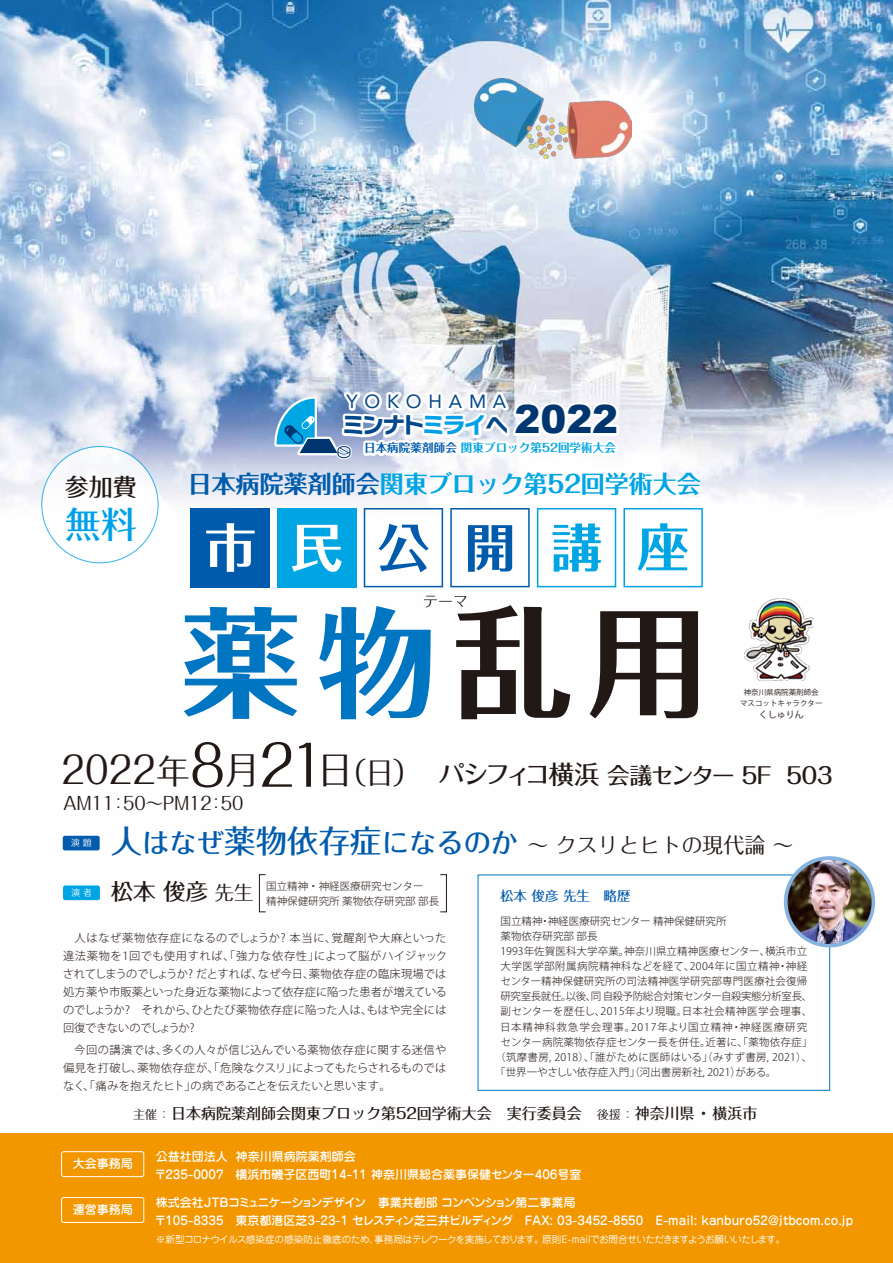
<style>
.page{position:relative;width:893px;height:1263px;background:#fff}
.page>*{position:absolute;margin:0;border:0;box-sizing:border-box;transform-origin:0 0}
.t1{font:700 120px "Folk Pro";color:#0075c2}
.t2{font:700 51.9px "Folk Pro";letter-spacing:.67em;color:#fff}
.t3{font:500 36px "Folk Pro";color:#00a0e9}
.t4{font:700 24px "Folk Pro";color:#00a5e3}
.t5{font:500 24px "Folk Pro";color:#221815}
.t6{font:500 22.5px "Folk Pro";letter-spacing:-.03em;color:#221815}
.t7{font:500 22.5px "Folk Pro";color:#221815}
.t8{font:700 21.6px "Typelabo N Std";letter-spacing:-.035em;color:#00478b}
.t9{font:21px "Folk Pro";color:#221815}
.t10{font:18.9px "Avenir LT Std";letter-spacing:.36em;color:#00478b}
.t11{font:18px "Folk Pro";color:#221815}
.t12{font:500 15px "Folk Pro";color:#221815}
.t13{font:15px "Folk Pro";color:#221815}
.t14{font:500 13.5px "Folk Pro";color:#005bac}
.t15{font:500 12px/18px "Jun 34 Pro";color:#fff}
.t16{font:700 11.55px "Folk Pro";letter-spacing:.005em;color:#00a5e3}
.t17{font:300 11.25px/18px "Koz Go Pr 6 N";letter-spacing:-.015em;color:#221815;text-align:justify}
.t18{font:300 10.5px/15px "Koz Go Pr 6 N";letter-spacing:.01em;color:#221815}
.t19{font:300 10.5px "Koz Go Pr 6 N";letter-spacing:.045em;color:#221815}
.t20{font:300 10.5px "Koz Go Pr 6 N";letter-spacing:.03em;color:#221815}
.t21{font:300 10.5px "Koz Go Pr 6 N";letter-spacing:-.035em;color:#221815}
.t22{font:300 10.5px "Koz Go Pr 6 N";letter-spacing:.085em;color:#221815}
.t23{font:9.6px "Jun 201 Pro";letter-spacing:-.055em;color:#fff}
.t24{font:9px "Koz Go Pro";color:#221815}
.t25{font:9px "Folk Pro";color:#fff}
.t26{font:7.5px/10.5px "Koz Go Pro";color:#221815;text-align:center}
.s1{color:#00a0e9}
.s2{font-family:"Arial";font-weight:900;font-size:38.85px;color:#003670}
.s3{color:#005bac}
.s4{color:#00a5e3}
.s5{color:#221815}
.s6{font-weight:400;font-size:37.5px}
.s7{font-weight:400;font-size:33.75px}
.s8{font-weight:400;font-size:56.25px}
.s9{font-weight:400;font-size:30px}
.s10{font-size:25.5px}
.s11{font-weight:500;font-size:31.5px;color:#005bac}
.s12{font-weight:500;font-size:27.3px;color:#005bac}
.s13{font-weight:400;font-size:19.5px}
.s14{font-weight:400;font-size:12px}
</style>
<div class="page">
<img style="left:0;top:0;width:893px;height:1134px">
<div style="left:478px;top:874px;width:352px;height:217px;border:1px solid #0075c2"></div>
<div style="left:0;top:1134px;width:893px;height:129px;background:#f39700"></div>
<img style="left:745px;top:599px;width:68px;height:81px">
<svg style="left:274px;top:369px;width:359px;height:119px"></svg>
<div style="left:61px;top:1151px;width:83px;height:26px;border:1px solid #fff;border-radius:2px"></div>
<div style="left:61px;top:1197px;width:83px;height:26px;border:1px solid #fff;border-radius:2px"></div>
<div style="left:191px;top:508px;width:79px;height:79px;background:#005bac"></div>
<div style="left:277px;top:508px;width:79px;height:79px;background:#00a5e3"></div>
<svg style="left:364px;top:508px;width:79px;height:79px"></svg>
<svg style="left:450px;top:508px;width:80px;height:79px"></svg>
<svg style="left:537px;top:508px;width:79px;height:79px"></svg>
<svg style="left:623px;top:508px;width:80px;height:79px"></svg>
<img style="left:474px;top:78px;width:157px;height:80px">
<div style="left:42px;top:446px;width:116px;height:117px;background:#fff;border-radius:50%"></div>
<div style="left:259px;top:874px;width:7px;height:38px;border:1px solid #221815"></div>
<div style="left:440px;top:874px;width:7px;height:38px;border:1px solid #221815"></div>
<div style="left:63px;top:885px;width:37px;height:15px;background:#00a5e3;border-radius:2px"></div>
<div style="left:63px;top:836px;width:37px;height:14px;background:#005bac;border-radius:2px"></div>
<svg style="left:784px;top:856px;width:91px;height:91px"></svg>
<img style="left:788px;top:860px;width:84px;height:84px;border-radius:42px">
<h3 class="t10" style="left:347px;top:391px;width:161px">YOKOHAMA</h3>
<h3 class="t8" style="left:343px;top:409px;width:277px">ミンナト<span class="s1">ミライ</span>へ <span class="s2">2022</span></h3>
<h3 class="t5" style="left:65px;top:467px;width:73px">参加費</h3>
<h3 class="t3" style="left:65px;top:494px;width:73px">無料</h3>
<p class="t16" style="left:364px;top:438px;width:253px"><span class="s3">日本病院薬剤師会</span> 関東ブロック第52回学術大会</p>
<h3 class="t4" style="left:188px;top:463px;width:514px"><span class="s3">日本病院薬剤師会</span>関東ブロック第52回学術大会</h3>
<h2 class="t2" style="left:204px;top:503px;width:486px">市民<span class="s3">公開</span><span class="s4">講座</span></h2>
<h1 class="t1" style="left:181px;top:561px;width:528px">薬物<span class="s5">乱用</span></h1>
<h3 class="t13" style="left:423px;top:588px;width:46px">テーマ</h3>
<p class="t26" style="left:740px;top:688px;width:84px">神奈川県病院薬剤師会マスコットキャラクター</p>
<p class="t24" style="left:759px;top:709px;width:47px">くしゅりん</p>
<h3 class="t6" style="left:62px;top:756px;width:773px"><span class="s6">2022</span><span class="s7">年</span><span class="s8">8</span><span class="s6">月</span><span class="s8">21</span><span class="s6">日</span><span class="s9">（日）</span> <span class="s10">パシフィコ横浜</span> 会議センター 5F 503</h3>
<h3 class="t11" style="left:63px;top:788px;width:182px">AM11：50～PM12：50</h3>
<h3 class="t9" style="left:111px;top:827px;width:684px"><span class="s11">人</span><span class="s12">はなぜ</span><span class="s11">薬物依存症</span><span class="s12">になるのか</span>～ クスリとヒトの現代論 ～</h3>
<h3 class="t7" style="left:111px;top:872px;width:144px">松本 俊彦 <span class="s13">先生</span></h3>
<p class="t17" style="left:63px;top:929px;width:386px;text-indent:12px">人はなぜ薬物依存症になるのでしょうか? 本当に、覚醒剤や大麻といった違法薬物を1回でも使用すれば、「強力な依存性」によって脳がハイジャックされてしまうのでしょうか? だとすれば、なぜ今日、薬物依存症の臨床現場では処方薬や市販薬といった身近な薬物によって依存症に陥った患者が増えているのでしょうか?　それから、ひとたび薬物依存症に陥った人は、もはや完全には回復できないのでしょうか?</p>
<p class="t17" style="left:63px;top:1041px;width:385px;text-indent:11px">今回の講演では、多くの人々が信じ込んでいる薬物依存症に関する迷信や偏見を打破し、薬物依存症が、「危険なクスリ」によってもたらされるものではなく、「痛みを抱えたヒト」の病であることを伝えたいと思います。</p>
<p class="t25" style="left:71px;top:835px;width:22px">演 題</p>
<p class="t18" style="left:266px;top:879px;width:175px">国立精神・神経医療研究センター<br>精神保健研究所 薬物依存研究部 部長</p>
<p class="t25" style="left:71px;top:885px;width:22px">演 者</p>
<p class="t14" style="left:500px;top:884px;width:132px">松本 俊彦 先生　略歴</p>
<p class="t18" style="left:500px;top:914px;width:228px">国立精神・神経医療研究センター 精神保健研究所</p>
<p class="t18" style="left:500px;top:929px;width:99px">薬物依存研究部 部長</p>
<p class="t18" style="left:500px;top:944px;width:308px">1993年佐賀医科大学卒業。神奈川県立精神医療センター、横浜市立</p>
<p class="t19" style="left:500px;top:961px;width:308px">大学医学部附属病院精神科などを経て、2004年に国立精神・神経</p>
<p class="t18" style="left:500px;top:974px;width:308px">センター精神保健研究所の司法精神医学研究部専門医療社会復帰</p>
<p class="t21" style="left:500px;top:991px;width:313px">研究室長就任。以後、同 自殺予防総合対策センター自殺実態分析室長、</p>
<p class="t19" style="left:500px;top:1006px;width:313px">副センターを歴任し、2015年より現職。日本社会精神医学会理事、</p>
<p class="t22" style="left:500px;top:1021px;width:309px">日本精神科救急学会理事。2017年より国立精神・神経医療研究</p>
<p class="t18" style="left:500px;top:1034px;width:313px">センター病院薬物依存症センター長を併任。近著に、「薬物依存症」</p>
<p class="t20" style="left:495px;top:1051px;width:319px">（筑摩書房, 2018）、「誰がために医師はいる」（みすず書房, 2021）、</p>
<p class="t18" style="left:495px;top:1064px;width:283px">「世界一やさしい依存症入門」（河出書房新社, 2021）がある。</p>
<h3 class="t12" style="left:133px;top:1100px;width:626px"><span class="s14">主催 ：</span> 日本病院薬剤師会関東ブロック第52回学術大会　実行委員会　<span class="s14">後援 ：</span> 神奈川県 ・ 横浜市</h3>
<p class="t15" style="left:73px;top:1154px;width:61px">大会事務局</p>
<p class="t15" style="left:73px;top:1199px;width:61px">運営事務局</p>
<p class="t15" style="left:155px;top:1147px;width:428px">公益社団法人 神奈川県病院薬剤師会<br>〒235-0007　横浜市磯子区西町14-11 神奈川県総合薬事保健センター406号室</p>
<p class="t15" style="left:155px;top:1192px;width:700px">株式会社JTBコミュニケーションデザイン　事業共創部 コンベンション第二事業局<br>〒105-8335　東京都港区芝3-23-1 セレスティン芝三井ビルディング　FAX: 03-3452-8550　E-mail: kanburo52@jtbcom.co.jp</p>
<p class="t23" style="left:156px;top:1232px;width:631px">※新型コロナウイルス感染症の感染防止徹底のため、事務局はテレワークを実施しております。原則E-mailでお問合せいただきますようお願いいたします。</p>
</div>
